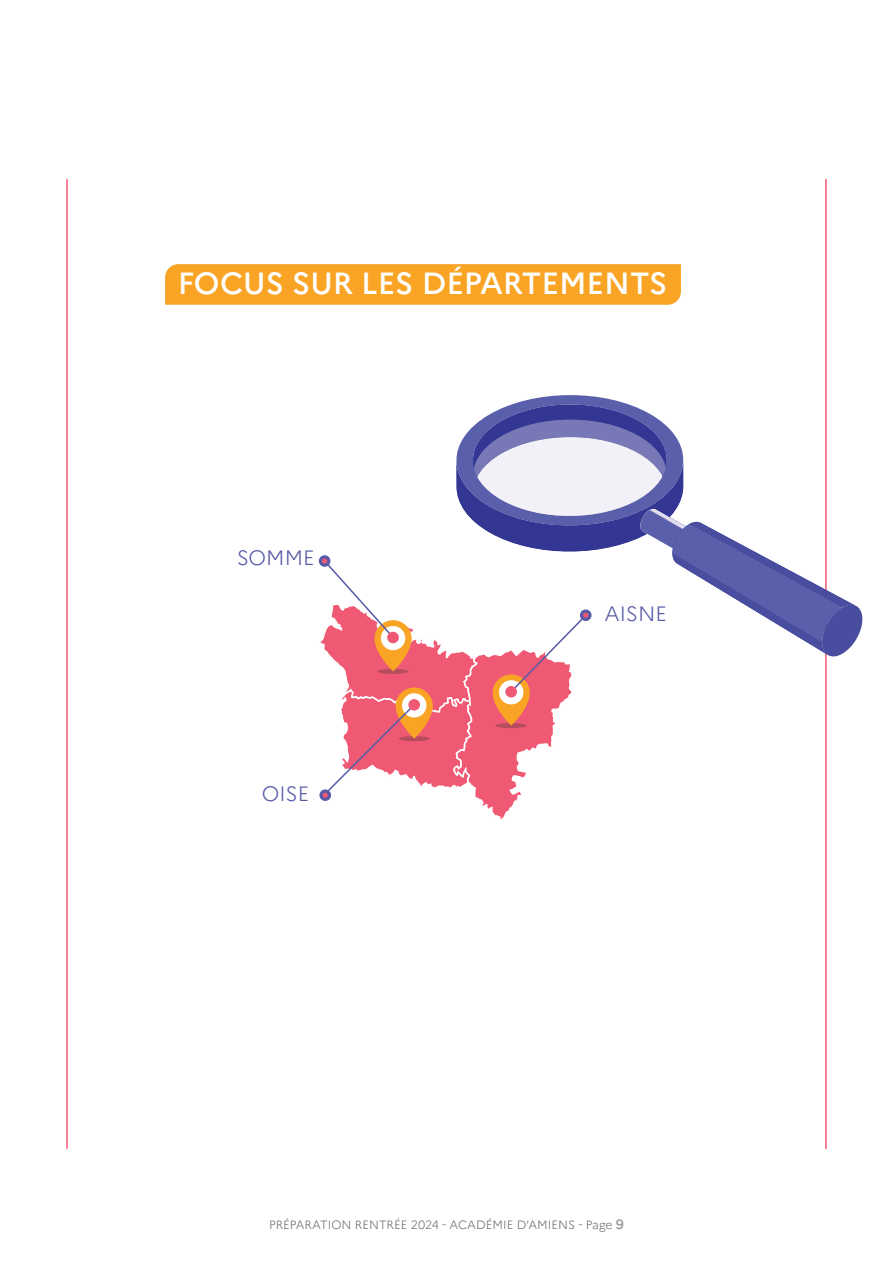
<style>
.page{position:relative;width:893px;height:1263px;background:#fff}
.page>*{position:absolute;margin:0;border:0;box-sizing:border-box;transform-origin:0 0}
.t1{font:500 30.6px "Marianne";color:#fff}
.t2{font:300 20.7px "Marianne";color:#565aa7}
.t3{font:300 12px "Marianne";letter-spacing:.005em;color:#6c6d70}
.s1{font-weight:500;font-size:13.5px;color:#94959a}
</style>
<div class="page">
<div style="left:165px;top:264px;width:516px;height:41px;background:#f9a425"></div>
<hr style="left:66px;top:179px;width:2px;height:970px;background:#f05a73">
<hr style="left:825px;top:179px;width:2px;height:970px;background:#f05a73">
<svg style="left:317px;top:388px;width:545px;height:435px"></svg>
<div style="left:408px;top:699px;width:12px;height:11px;background:#f05973;border-radius:50%"></div>
<h1 class="t1" style="left:178px;top:265px;width:491px">FOCUS SUR LES DÉPARTEMENTS</h1>
<h2 class="t2" style="left:237px;top:545px;width:79px">SOMME</h2>
<h2 class="t2" style="left:262px;top:781px;width:49px">OISE</h2>
<h2 class="t2" style="left:604px;top:601px;width:64px">AISNE</h2>
<p class="t3" style="left:269px;top:1217px;width:356px">PRÉPARATION RENTRÉE 2024 - ACADÉMIE D’AMIENS - Page <span class="s1">9</span></p>
</div>
